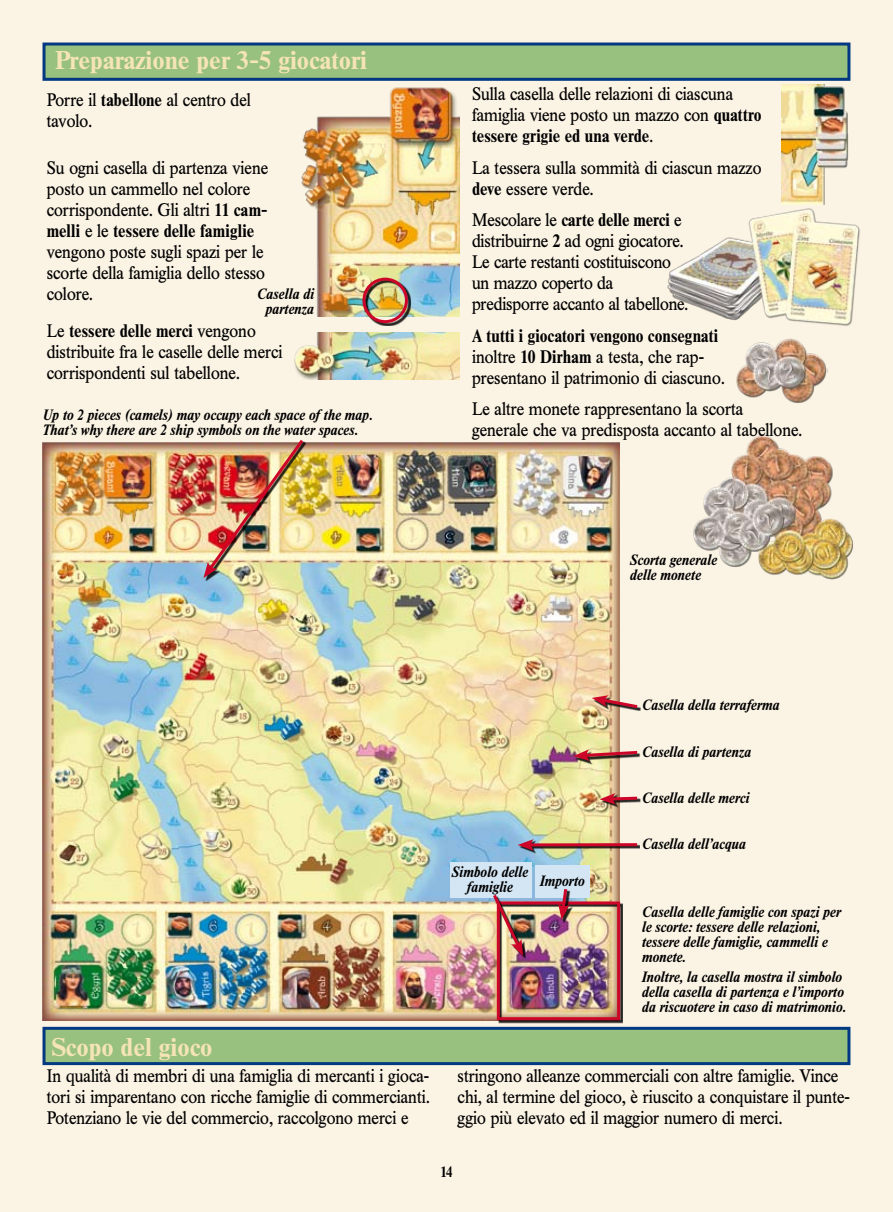
<style>
.page{position:relative;width:893px;height:1212px;background:#fbf3e4}
.page>*{position:absolute;margin:0;border:0;box-sizing:border-box;transform-origin:0 0}
.t1{font:700 25.5px "Times BQ";color:#f5e4b5}
.t2{font:18px/21px "Times BQ";color:#000;scale:.9 1}
.t3{font:italic 700 15px/15px "Times BQ";color:#000;scale:.9 1}
.t4{font:700 15px "Times BQ";color:#000;scale:.9 1}
.s1{font-weight:700}
</style>
<div class="page">
<div style="left:44px;top:1028px;width:805px;height:35px;background:#98c07f"></div>
<div style="left:43px;top:1027px;width:807px;height:38px;border:3px solid #003882"></div>
<div style="left:44px;top:44px;width:805px;height:35px;background:#98c07f"></div>
<div style="left:43px;top:43px;width:807px;height:38px;border:3px solid #003882"></div>
<img style="left:43px;top:442px;width:577px;height:578px">
<img style="left:301px;top:88px;width:158px;height:229px">
<img style="left:294px;top:333px;width:165px;height:47px">
<img style="left:782px;top:84px;width:67px;height:119px">
<img style="left:667px;top:203px;width:193px;height:123px">
<img style="left:693px;top:435px;width:160px;height:145px">
<img style="left:736px;top:338px;width:92px;height:65px">
<div style="left:450px;top:862px;width:81px;height:36px;background:#d4e6f4"></div>
<div style="left:535px;top:865px;width:55px;height:33px;background:#d4e6f4"></div>
<div style="left:593px;top:697px;width:48px;height:14px;background:#000;opacity:.85"></div>
<svg style="left:592px;top:695px;width:49px;height:15px"></svg>
<div style="left:575px;top:751px;width:66px;height:13px;background:#000;opacity:.85"></div>
<svg style="left:573px;top:749px;width:67px;height:12px"></svg>
<div style="left:601px;top:794px;width:39px;height:14px;background:#000;opacity:.85"></div>
<svg style="left:600px;top:793px;width:40px;height:12px"></svg>
<div style="left:519px;top:840px;width:121px;height:14px;background:#000;opacity:.85"></div>
<hr style="left:528px;top:843px;width:109px;height:3px;background:#cd0529">
<svg style="left:518px;top:839px;width:16px;height:12px"></svg>
<div style="left:498px;top:903px;width:125px;height:120px;background:#000;opacity:.85"></div>
<div style="left:497px;top:901px;width:123px;height:119px;border:3px solid #cd0529"></div>
<div style="left:494px;top:896px;width:32px;height:63px;background:#000;opacity:.85"></div>
<img style="left:490px;top:894px;width:33px;height:62px">
<div style="left:559px;top:890px;width:14px;height:33px;background:#000;opacity:.85"></div>
<svg style="left:558px;top:889px;width:12px;height:31px"></svg>
<div style="left:364px;top:279px;width:47px;height:47px;background:#000;opacity:.85"></div>
<div style="left:362px;top:278px;width:46px;height:45px;border:3px solid #cd0529;border-radius:50%"></div>
<div style="left:205px;top:441px;width:101px;height:140px;background:#000;opacity:.85"></div>
<img style="left:203px;top:440px;width:103px;height:138px">
<h1 class="t1" style="left:55px;top:45px;width:313px">Preparazione per 3-5 giocatori</h1>
<p class="t2" style="left:47px;top:89px;width:228px">Porre il <span class="s1">tabellone</span> al centro del tavolo.</p>
<p class="t2" style="left:47px;top:157px;width:248px">Su ogni casella di partenza viene posto un cammello nel colore corrispondente. Gli altri <span class="s1">11 cam&shy;melli</span> e le <span class="s1">tessere delle famiglie </span>vengono poste sugli spazi per le scorte della famiglia dello stesso colore.</p>
<p class="t2" style="left:47px;top:320px;width:263px">Le <span class="s1">tessere delle merci</span> vengono distribuite fra le caselle delle merci corrispondenti sul tabellone.</p>
<p class="t3" style="left:257px;top:287px;width:65px;text-align:center">Casella di partenza</p>
<p class="t3" style="left:43px;top:407px;width:368px">Up to 2 pieces (camels) may occupy each space of the map.<br>That’s why there are 2 ship symbols on the water spaces.</p>
<h1 class="t1" style="left:51px;top:1032px;width:163px">Scopo del gioco</h1>
<p class="t2" style="left:472px;top:84px;width:323px">Sulla casella delle relazioni di ciascuna famiglia viene posto un mazzo con <span class="s1">quattro tessere grigie ed una verde</span>.</p>
<p class="t2" style="left:472px;top:157px;width:323px">La tessera sulla sommità di ciascun mazzo <span class="s1">deve</span> essere verde.</p>
<p class="t2" style="left:472px;top:210px;width:242px">Mescolare le <span class="s1">carte delle merci</span> e distribuirne <span class="s1">2</span> ad ogni giocatore.<br>Le carte restanti costituiscono un mazzo coperto da predisporre accanto al tabellone.</p>
<p class="t2" style="left:472px;top:325px;width:282px"><span class="s1">A tutti i giocatori vengono consegnati </span>inoltre <span class="s1">10 Dirham</span> a testa, che rap&shy;presentano il patrimonio di ciascuno.</p>
<p class="t2" style="left:472px;top:399px;width:368px">Le altre monete rappresentano la scorta generale che va predisposta accanto al tabellone.</p>
<p class="t3" style="left:629px;top:552px;width:98px">Scorta generale delle monete</p>
<p class="t3" style="left:641px;top:698px;width:155px">Casella della terraferma</p>
<p class="t3" style="left:641px;top:745px;width:123px">Casella di partenza</p>
<p class="t3" style="left:641px;top:790px;width:121px">Casella delle merci</p>
<p class="t3" style="left:451px;top:865px;width:87px;text-align:center">Simbolo delle famiglie</p>
<p class="t3" style="left:539px;top:873px;width:52px">Importo</p>
<p class="t3" style="left:641px;top:837px;width:117px">Casella dell’acqua</p>
<p class="t3" style="left:641px;top:905px;width:223px">Casella delle famiglie con spazi per le scorte: tessere delle relazioni, tessere delle famiglie, cammelli e monete.</p>
<p class="t3" style="left:641px;top:969px;width:229px">Inoltre, la casella mostra il simbolo della casella di partenza e l’importo da riscuotere in caso di matrimonio.</p>
<p class="t2" style="left:47px;top:1065px;width:427px;text-align:justify">In qualità di membri di una famiglia di mercanti i gioca&shy;tori si imparentano con ricche famiglie di commercianti.<br>Potenziano le vie del commercio, raccolgono merci e</p>
<p class="t2" style="left:458px;top:1065px;width:437px">stringono alleanze commerciali con altre famiglie. Vince chi, al termine del gioco, è riuscito a conquistare il punte&shy;ggio più elevato ed il maggior numero di merci.</p>
<p class="t4" style="left:440px;top:1162px;width:15px">14</p>
</div>
